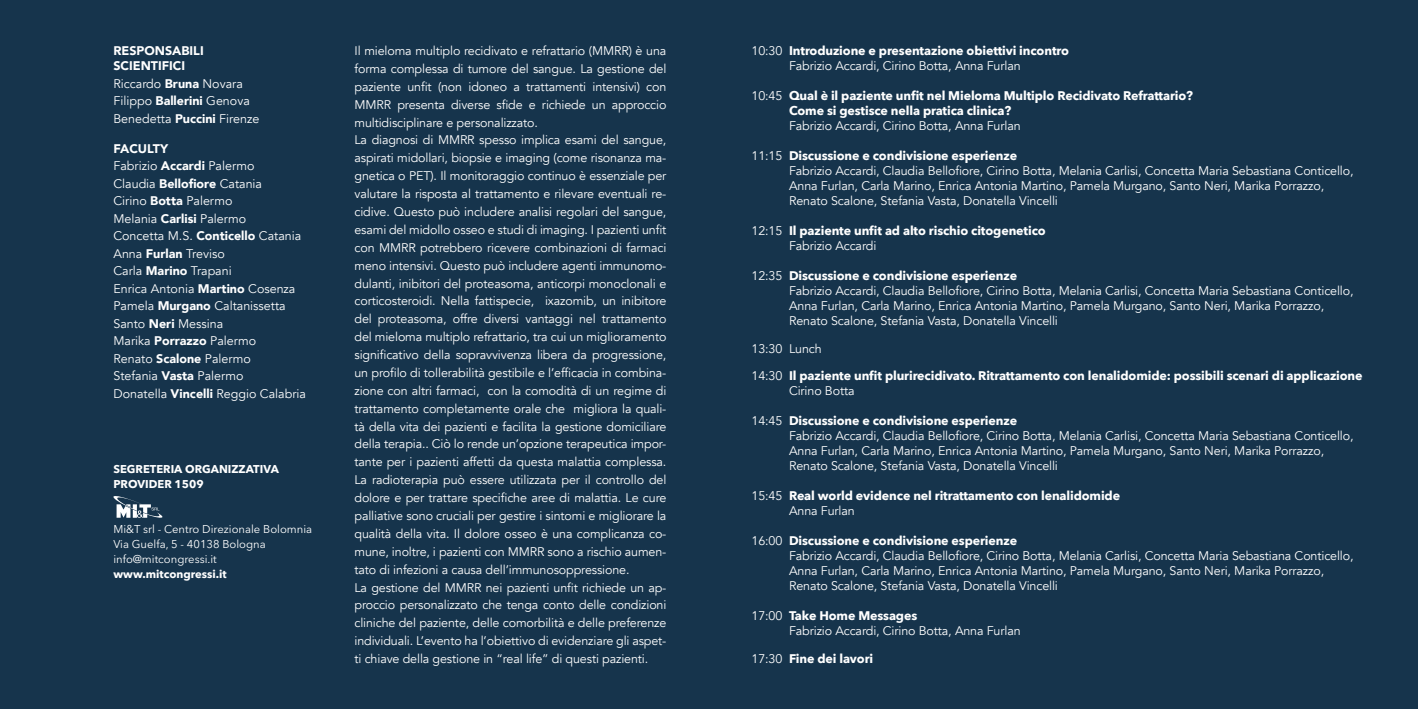
<style>
.page{position:relative;width:1418px;height:709px;background:#fff}
.page>*{position:absolute;margin:0;border:0;box-sizing:border-box;transform-origin:0 0}
.t1{font:12.5px/17.9px "Avenir";letter-spacing:-.01em;color:#fff}
.t2{font:700 12.5px/15px "Avenir Next";letter-spacing:-.01em;color:#fff}
.t3{font:900 12.5px/15px "Avenir";color:#fff}
.t4{font:11.25px/15px "Avenir Next LT Pro";color:#fff}
.t5{font:700 11.25px/15px "Avenir Next LT Pro";color:#fff}
.s1{font-weight:900}
.s2{font-family:"Avenir";font-weight:400}
</style>
<div class="page">
<div style="left:0;top:0;width:1417px;height:709px;background:#16344c"></div>
<svg style="left:113px;top:496px;width:50px;height:22px"></svg>
<p class="t3" style="left:113px;top:43px;width:92px">RESPONSABILI<br>SCIENTIFICI</p>
<p class="t1" style="left:113px;top:75px;width:147px;line-height:17.5px">Riccardo <span class="s1">Bruna</span> Novara<br>Filippo <span class="s1">Ballerini</span> Genova<br>Benedetta <span class="s1">Puccini</span> Firenze</p>
<p class="t1" style="left:113px;top:140px;width:194px;line-height:17.5px"><span class="s1">FACULTY<br></span>Fabrizio <span class="s1">Accardi</span> Palermo<br>Claudia <span class="s1">Bellofiore</span> Catania<br>Cirino <span class="s1">Botta</span> Palermo<br>Melania <span class="s1">Carlisi</span> Palermo<br>Concetta M.S. <span class="s1">Conticello</span> Catania<br>Anna <span class="s1">Furlan</span> Treviso<br>Carla <span class="s1">Marino</span> Trapani<br>Enrica Antonia <span class="s1">Martino</span> Cosenza<br>Pamela <span class="s1">Murgano</span> Caltanissetta<br>Santo <span class="s1">Neri</span> Messina<br>Marika <span class="s1">Porrazzo</span> Palermo<br>Renato <span class="s1">Scalone</span> Palermo<br>Stefania <span class="s1">Vasta</span> Palermo<br>Donatella <span class="s1">Vincelli</span> Reggio Calabria</p>
<p class="t5" style="left:113px;top:461px;width:167px">SEGRETERIA ORGANIZZATIVA<br>PROVIDER 1509</p>
<p class="t4" style="left:113px;top:521px;width:200px">Mi&amp;T srl - Centro Direzionale Bolomnia<br>Via Guelfa, 5 - 40138 Bologna info@mitcongressi.it</p>
<p class="t5" style="left:113px;top:566px;width:115px">www.mitcongressi.it</p>
<p class="t1" style="left:354px;top:42px;width:313px">Il mieloma multiplo recidivato e refrattario (MMRR) è una forma complessa di tumore del sangue. La gestione del paziente unfit (non idoneo a trattamenti intensivi) con MMRR presenta diverse sfide e richiede un approccio multidisciplinare e personalizzato.<br>La diagnosi di MMRR spesso implica esami del sangue, aspirati midollari, biopsie e imaging (come risonanza ma&shy;gnetica o PET). Il monitoraggio continuo è essenziale per valutare la risposta al trattamento e rilevare eventuali re&shy;cidive. Questo può includere analisi regolari del sangue, esami del midollo osseo e studi di imaging. I pazienti unfit con MMRR potrebbero ricevere combinazioni di farmaci meno intensivi. Questo può includere agenti immunomo&shy;dulanti, inibitori del proteasoma, anticorpi monoclonali e corticosteroidi. Nella fattispecie, ixazomib, un inibitore del proteasoma, offre diversi vantaggi nel trattamento del mieloma multiplo refrattario, tra cui un miglioramento significativo della sopravvivenza libera da progressione, un profilo di tollerabilità gestibile e l’efficacia in combina&shy;zione con altri farmaci, con la comodità di un regime di trattamento completamente orale che migliora la quali&shy;tà della vita dei pazienti e facilita la gestione domiciliare della terapia.. Ciò lo rende un’opzione terapeutica impor&shy;tante per i pazienti affetti da questa malattia complessa.<br>La radioterapia può essere utilizzata per il controllo del dolore e per trattare specifiche aree di malattia. Le cure palliative sono cruciali per gestire i sintomi e migliorare la qualità della vita. Il dolore osseo è una complicanza co&shy;mune, inoltre, i pazienti con MMRR sono a rischio aumen&shy;tato di infezioni a causa dell’immunosoppressione.<br>La gestione del MMRR nei pazienti unfit richiede un ap&shy;proccio personalizzato che tenga conto delle condizioni cliniche del paziente, delle comorbilità e delle preferenze individuali. L’evento ha l’obiettivo di evidenziare gli aspet&shy;ti chiave della gestione in “real life” di questi pazienti.</p>
<p class="t2" style="left:751px;top:43px;width:319px"><span class="s2">10:30</span> Introduzione e presentazione obiettivi incontro</p>
<p class="t1" style="left:789px;top:57px;width:233px">Fabrizio Accardi, Cirino Botta, Anna Furlan</p>
<p class="t2" style="left:789px;top:88px;width:405px;text-indent:-38px"><span class="s2">10:45</span> Qual è il paziente unfit nel Mieloma Multiplo Recidivato Refrattario?<br>Come si gestisce nella pratica clinica?</p>
<p class="t1" style="left:789px;top:117px;width:233px">Fabrizio Accardi, Cirino Botta, Anna Furlan</p>
<p class="t2" style="left:751px;top:148px;width:267px"><span class="s2">11:15</span> Discussione e condivisione esperienze</p>
<p class="t1" style="left:789px;top:163px;width:566px;line-height:15px">Fabrizio Accardi, Claudia Bellofiore, Cirino Botta, Melania Carlisi, Concetta Maria Sebastiana Conticello,<br>Anna Furlan, Carla Marino, Enrica Antonia Martino, Pamela Murgano, Santo Neri, Marika Porrazzo,<br>Renato Scalone, Stefania Vasta, Donatella Vincelli</p>
<p class="t2" style="left:751px;top:223px;width:296px"><span class="s2">12:15</span> Il paziente unfit ad alto rischio citogenetico</p>
<p class="t1" style="left:789px;top:237px;width:89px">Fabrizio Accardi</p>
<p class="t2" style="left:751px;top:268px;width:267px"><span class="s2">12:35</span> Discussione e condivisione esperienze</p>
<p class="t1" style="left:789px;top:283px;width:566px;line-height:15px">Fabrizio Accardi, Claudia Bellofiore, Cirino Botta, Melania Carlisi, Concetta Maria Sebastiana Conticello,<br>Anna Furlan, Carla Marino, Enrica Antonia Martino, Pamela Murgano, Santo Neri, Marika Porrazzo,<br>Renato Scalone, Stefania Vasta, Donatella Vincelli</p>
<p class="t1" style="left:751px;top:340px;width:72px">13:30 Lunch</p>
<p class="t2" style="left:751px;top:368px;width:612px"><span class="s2">14:30</span> Il paziente unfit plurirecidivato. Ritrattamento con lenalidomide: possibili scenari di applicazione</p>
<p class="t1" style="left:789px;top:382px;width:67px">Cirino Botta</p>
<p class="t2" style="left:751px;top:413px;width:267px"><span class="s2">14:45</span> Discussione e condivisione esperienze</p>
<p class="t1" style="left:789px;top:428px;width:566px;line-height:15px">Fabrizio Accardi, Claudia Bellofiore, Cirino Botta, Melania Carlisi, Concetta Maria Sebastiana Conticello,<br>Anna Furlan, Carla Marino, Enrica Antonia Martino, Pamela Murgano, Santo Neri, Marika Porrazzo,<br>Renato Scalone, Stefania Vasta, Donatella Vincelli</p>
<p class="t2" style="left:751px;top:488px;width:370px"><span class="s2">15:45</span> Real world evidence nel ritrattamento con lenalidomide</p>
<p class="t1" style="left:789px;top:502px;width:67px">Anna Furlan</p>
<p class="t2" style="left:751px;top:533px;width:267px"><span class="s2">16:00</span> Discussione e condivisione esperienze</p>
<p class="t1" style="left:789px;top:548px;width:566px;line-height:15px">Fabrizio Accardi, Claudia Bellofiore, Cirino Botta, Melania Carlisi, Concetta Maria Sebastiana Conticello,<br>Anna Furlan, Carla Marino, Enrica Antonia Martino, Pamela Murgano, Santo Neri, Marika Porrazzo,<br>Renato Scalone, Stefania Vasta, Donatella Vincelli</p>
<p class="t2" style="left:751px;top:608px;width:167px"><span class="s2">17:00</span> Take Home Messages</p>
<p class="t1" style="left:789px;top:622px;width:233px">Fabrizio Accardi, Cirino Botta, Anna Furlan</p>
<p class="t2" style="left:751px;top:651px;width:123px"><span class="s2">17:30</span> Fine dei lavori</p>
</div>
